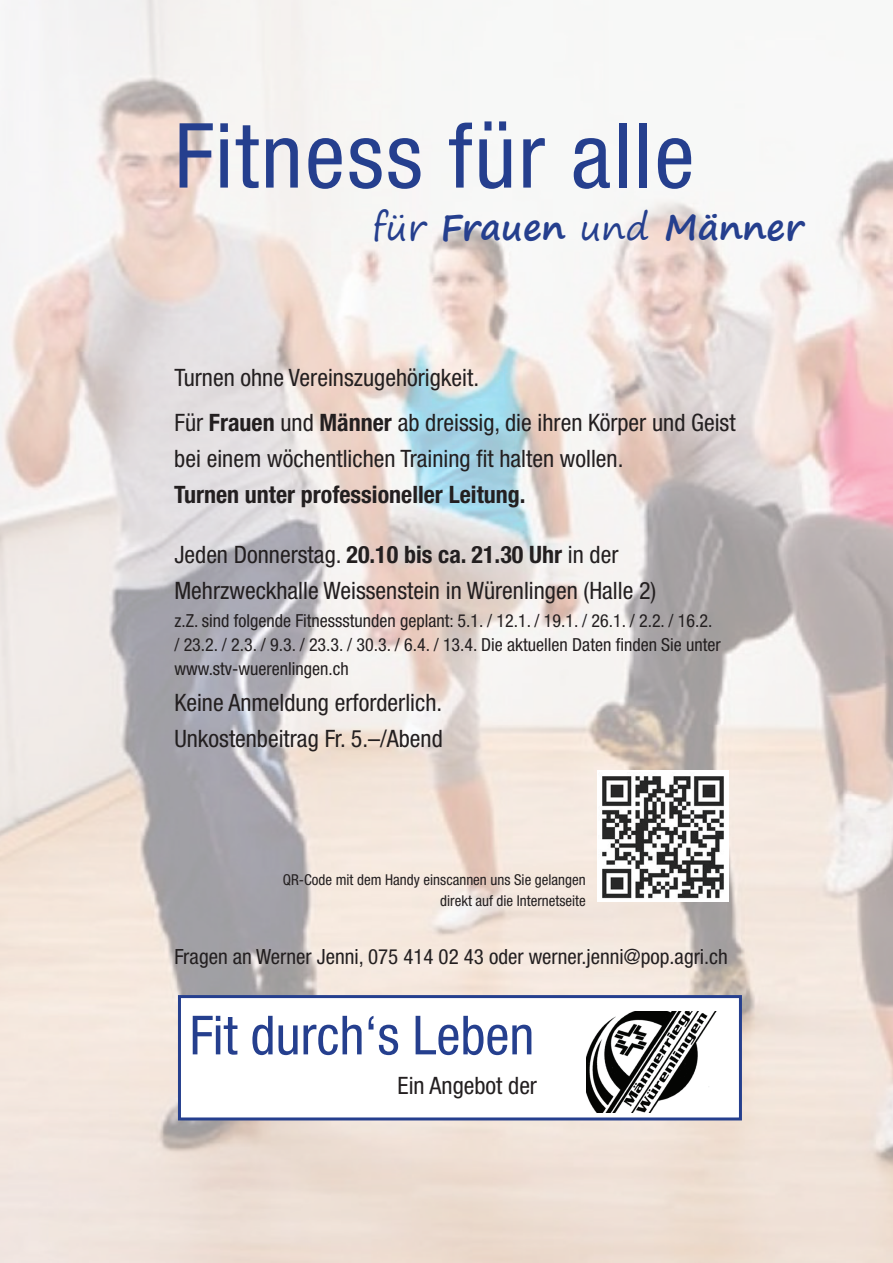
<style>
.page{position:relative;width:893px;height:1263px;background:#fff}
.page>*{position:absolute;margin:0;border:0;box-sizing:border-box;transform-origin:0 0}
.t1{font:condensed 90px "Helvetica Neue LT Std";letter-spacing:.025em;color:#253f8e}
.t2{font:condensed 54px "Helvetica Neue LT Std";color:#253f8e}
.t3{font:700 36px "Segoe Print";color:#253f8e}
.t4{font:condensed 24px/36px "Helvetica Neue LT Std";color:#231f20}
.t5{font:700 condensed 24px "Helvetica Neue LT Std";color:#231f20}
.t6{font:condensed 21px "Helvetica Neue LT Std";color:#231f20}
.t7{font:condensed 18px/24px "Helvetica Neue LT Std";color:#231f20}
.t8{font:condensed 15px/21px "Helvetica Neue LT Std";color:#231f20;text-align:right}
.s1{font-weight:400}
.s2{font-weight:700}
</style>
<div class="page">
<img style="left:0;top:0;width:893px;height:1263px">
<div style="left:178px;top:995px;width:564px;height:125px;background:#fff;border:3px solid #253f8e"></div>
<img style="left:586px;top:1011px;width:131px;height:101px">
<div style="left:597px;top:770px;width:132px;height:132px;background:#fff"></div>
<img style="left:602px;top:776px;width:122px;height:123px">
<h1 class="t1" style="left:174px;top:104px;width:522px">Fitness für alle</h1>
<h3 class="t3" style="left:372px;top:194px;width:432px"><span class="s1">für</span> Frauen <span class="s1">und</span> Männer</h3>
<p class="t4" style="left:174px;top:355px;width:563px;line-height:44.5px">Turnen ohne Vereinszugehörigkeit.<br>Für <span class="s2">Frauen</span> und <span class="s2">Männer</span> ab dreissig, die ihren Körper und Geist</p>
<p class="t4" style="left:174px;top:440px;width:451px">bei einem wöchentlichen Training fit halten wollen.</p>
<p class="t5" style="left:174px;top:479px;width:353px">Turnen unter professioneller Leitung.</p>
<p class="t4" style="left:174px;top:536px;width:484px">Jeden Donnerstag. <span class="s2">20.10 bis ca. 21.30 Uhr</span> in der<br>Mehrzweckhalle Weissenstein in Würenlingen (Halle 2)</p>
<p class="t7" style="left:174px;top:608px;width:548px">z.Z. sind folgende Fitnessstunden geplant: 5.1. / 12.1. / 19.1. / 26.1. / 2.2. / 16.2. / 23.2. / 2.3. / 9.3. / 23.3. / 30.3. / 6.4. / 13.4. Die aktuellen Daten finden Sie unter www.stv-wuerenlingen.ch</p>
<p class="t4" style="left:174px;top:684px;width:270px">Keine Anmeldung erforderlich.<br>Unkostenbeitrag Fr. 5.–/Abend</p>
<p class="t8" style="left:283px;top:869px;width:305px">QR-Code mit dem Handy einscannen uns Sie gelangen direkt auf die Internetseite</p>
<p class="t6" style="left:174px;top:945px;width:555px">Fragen an Werner Jenni, 075 414 02 43 oder werner.jenni@pop.agri.ch</p>
<h2 class="t2" style="left:190px;top:1004px;width:346px">Fit durch‘s Leben</h2>
<p class="t4" style="left:398px;top:1067px;width:141px">Ein Angebot der</p>
</div>
